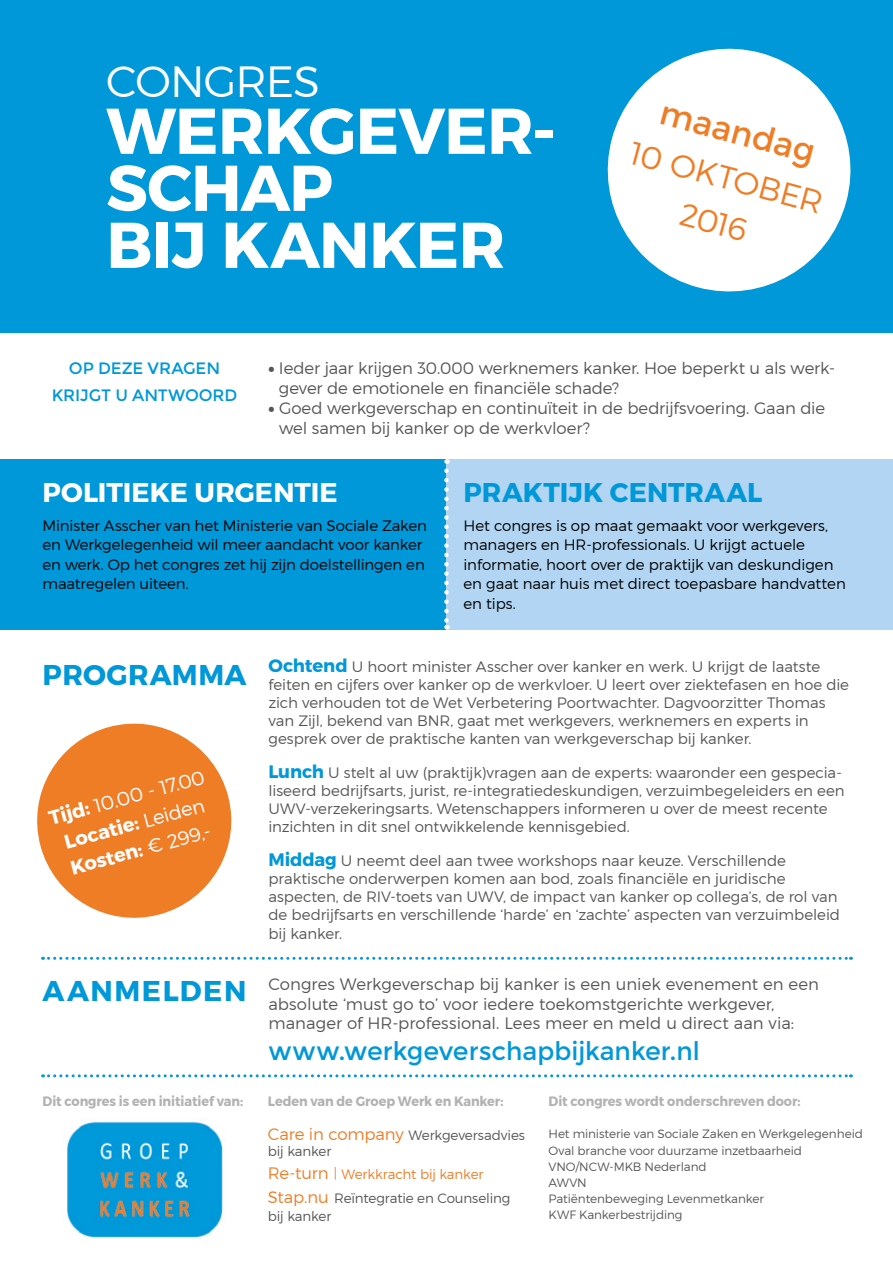
<style>
.page{position:relative;width:893px;height:1263px;background:#fff}
.page>*{position:absolute;margin:0;border:0;box-sizing:border-box;transform-origin:0 0}
.t1{font:700 64.5px/57px "Montserrat";letter-spacing:-.01em;color:#fff}
.t2{font:300 43.5px "Montserrat";letter-spacing:-.02em;color:#fff}
.t3{font:33.75px "Montserrat";color:#ef7d26}
.t4{font:300 31.8px/46.5px "Montserrat";color:#ef7d26;text-align:center}
.t5{font:700 28.5px "Montserrat";letter-spacing:.055em;color:#0098d8}
.t6{font:700 28.5px "Montserrat";letter-spacing:.015em;color:#0098d8}
.t7{font:700 27px "Montserrat";letter-spacing:.005em;color:#fff}
.t8{font:700 27px "Montserrat";letter-spacing:.005em;color:#0098d8}
.t9{font:25.5px "Montserrat";letter-spacing:-.005em;color:#0098d8}
.t10{font:300 19.5px/27px "Montserrat";color:#fff;text-align:center}
.t11{font:300 16.5px/19.8px "Montserrat";letter-spacing:-.005em;color:#565655}
.t12{font:16.5px/27px "Montserrat";letter-spacing:-.01em;color:#0098d8;text-align:center}
.t13{font:300 15px/18px "Montserrat";letter-spacing:-.005em;color:#565655}
.t14{font:300 15px/19.5px "Montserrat";letter-spacing:-.005em;color:#000}
.t15{font:300 13.5px/16.2px "Montserrat";letter-spacing:-.01em;color:#565655}
.t16{font:700 13.5px "Montserrat";letter-spacing:-.005em;color:#b2b2b2;scale:.95 1}
.t17{font:300 12px/16.2px "Montserrat";letter-spacing:-.005em;color:#565655}
.s1{font-weight:900}
.s2{font-weight:700}
.s3{font-weight:700;font-size:18px;color:#0098d8}
.s4{font-size:16.5px;color:#ef7d26}
.s5{color:#ef7d26}
</style>
<div class="page">
<div style="left:0;top:0;width:893px;height:333px;background:#0098d8"></div>
<div style="left:0;top:459px;width:446px;height:170px;background:#0098d8"></div>
<div style="left:446px;top:459px;width:447px;height:170px;background:#b1d5f2"></div>
<img style="left:63px;top:1119px;width:162px;height:119px">
<svg style="left:607px;top:48px;width:244px;height:244px;fill:#fff"></svg>
<svg style="left:37px;top:723px;width:195px;height:195px;fill:#ef7d26"></svg>
<svg style="left:43px;top:957px;width:808px;height:3px"></svg>
<svg style="left:43px;top:1074px;width:808px;height:3px"></svg>
<svg style="left:444px;top:471px;width:5px;height:158px"></svg>
<h2 class="t2" style="left:106px;top:55px;width:215px">CONGRES</h2>
<h1 class="t1" style="left:106px;top:103px;width:451px">WERKGEVER-<br>SCHAP<br>BIJ KANKER</h1>
<h3 class="t3" style="left:666px;top:92px;width:161px;rotate:15deg">maandag</h3>
<h3 class="t4" style="left:637px;top:129px;width:200px;rotate:15deg">10 OKTOBER<br>2016</h3>
<p class="t12" style="left:52px;top:355px;width:187px">OP DEZE VRAGEN<br>KRIJGT U ANTWOORD</p>
<p class="t11" style="left:279px;top:358px;width:557px;text-indent:-11px"><span class="s1">•</span> Ieder jaar krijgen 30.000 werknemers kanker. Hoe beperkt u als werk&shy;gever de emotionele en financiële schade?</p>
<p class="t11" style="left:279px;top:398px;width:548px;text-indent:-11px"><span class="s1">•</span> Goed werkgeverschap en continuïteit in de bedrijfsvoering. Gaan die wel samen bij kanker op de werkvloer?</p>
<h3 class="t7" style="left:43px;top:476px;width:297px">POLITIEKE URGENTIE</h3>
<p class="t14" style="left:43px;top:516px;width:386px">Minister Asscher van het Ministerie van Sociale Zaken en Werkgelegenheid wil meer aandacht voor kanker en werk. Op het congres zet hij zijn doelstellingen en maatregelen uiteen.</p>
<h3 class="t8" style="left:464px;top:476px;width:300px">PRAKTIJK CENTRAAL</h3>
<p class="t14" style="left:463px;top:516px;width:384px">Het congres is op maat gemaakt voor werkgevers, managers en HR-professionals. U krijgt actuele informatie, hoort over de praktijk van deskundigen en gaat naar huis met direct toepasbare handvatten en tips.</p>
<h3 class="t6" style="left:43px;top:657px;width:205px">PROGRAMMA</h3>
<h3 class="t10" style="left:46px;top:805px;width:162px;rotate:-15deg"><span class="s2">Tijd:</span> 10.00 - 17.00<br><span class="s2">Locatie:</span> Leiden<br><span class="s2">Kosten:</span> € 299,-</h3>
<h3 class="t5" style="left:43px;top:973px;width:205px">AANMELDEN</h3>
<p class="t16" style="left:43px;top:1093px;width:213px">Dit congres is een initiatief van:</p>
<p class="t13" style="left:268px;top:658px;width:582px"><span class="s3">Ochtend</span> U hoort minister Asscher over kanker en werk. U krijgt de laatste feiten en cijfers over kanker op de werkvloer. U leert over ziektefasen en hoe die zich verhouden tot de Wet Verbetering Poortwachter. Dagvoorzitter Thomas van Zijl, bekend van BNR, gaat met werkgevers, werknemers en experts in gesprek over de praktische kanten van werkgeverschap bij kanker.</p>
<p class="t13" style="left:268px;top:763px;width:578px"><span class="s3">Lunch</span> U stelt al uw (praktijk)vragen aan de experts: waaronder een gespecia&shy;liseerd bedrijfsarts, jurist, re-integratiedeskundigen, verzuimbegeleiders en een UWV-verzekeringsarts. Wetenschappers informeren u over de meest recente inzichten in dit snel ontwikkelende kennisgebied.</p>
<p class="t13" style="left:268px;top:851px;width:573px"><span class="s3">Middag</span> U neemt deel aan twee workshops naar keuze. Verschillende praktische onderwerpen komen aan bod, zoals financiële en juridische aspecten, de RIV-toets van UWV, de impact van kanker op collega’s, de rol van de bedrijfsarts en verschillende ‘harde’ en ‘zachte’ aspecten van verzuimbeleid</p>
<p class="t13" style="left:268px;top:925px;width:75px">bij kanker.</p>
<p class="t11" style="left:268px;top:974px;width:552px">Congres Werkgeverschap bij kanker is een uniek evenement en een absolute ‘must go to’ voor iedere toekomstgerichte werkgever, manager of HR-professional. Lees meer en meld u direct aan via:</p>
<h3 class="t9" style="left:268px;top:1036px;width:433px">www.werkgeverschapbijkanker.nl</h3>
<p class="t16" style="left:268px;top:1093px;width:249px">Leden van de Groep Werk en Kanker:</p>
<p class="t15" style="left:268px;top:1126px;width:259px"><span class="s4">Care in company</span> Werkgeversadvies bij kanker</p>
<p class="t15" style="left:268px;top:1162px;width:244px;line-height:23.4px"><span class="s4">Re-turn</span> <span class="s5">| Werkkracht bij kanker<br></span><span class="s4">Stap.nu</span> Reïntegratie en Counseling</p>
<p class="t15" style="left:268px;top:1207px;width:65px">bij kanker</p>
<p class="t16" style="left:549px;top:1093px;width:267px">Dit congres wordt onderschreven door:</p>
<p class="t17" style="left:549px;top:1126px;width:316px">Het ministerie van Sociale Zaken en Werkgelegenheid<br>Oval branche voor duurzame inzetbaarheid<br>VNO/NCW-MKB Nederland<br>AWVN<br>Patiëntenbeweging Levenmetkanker<br>KWF Kankerbestrijding</p>
</div>
